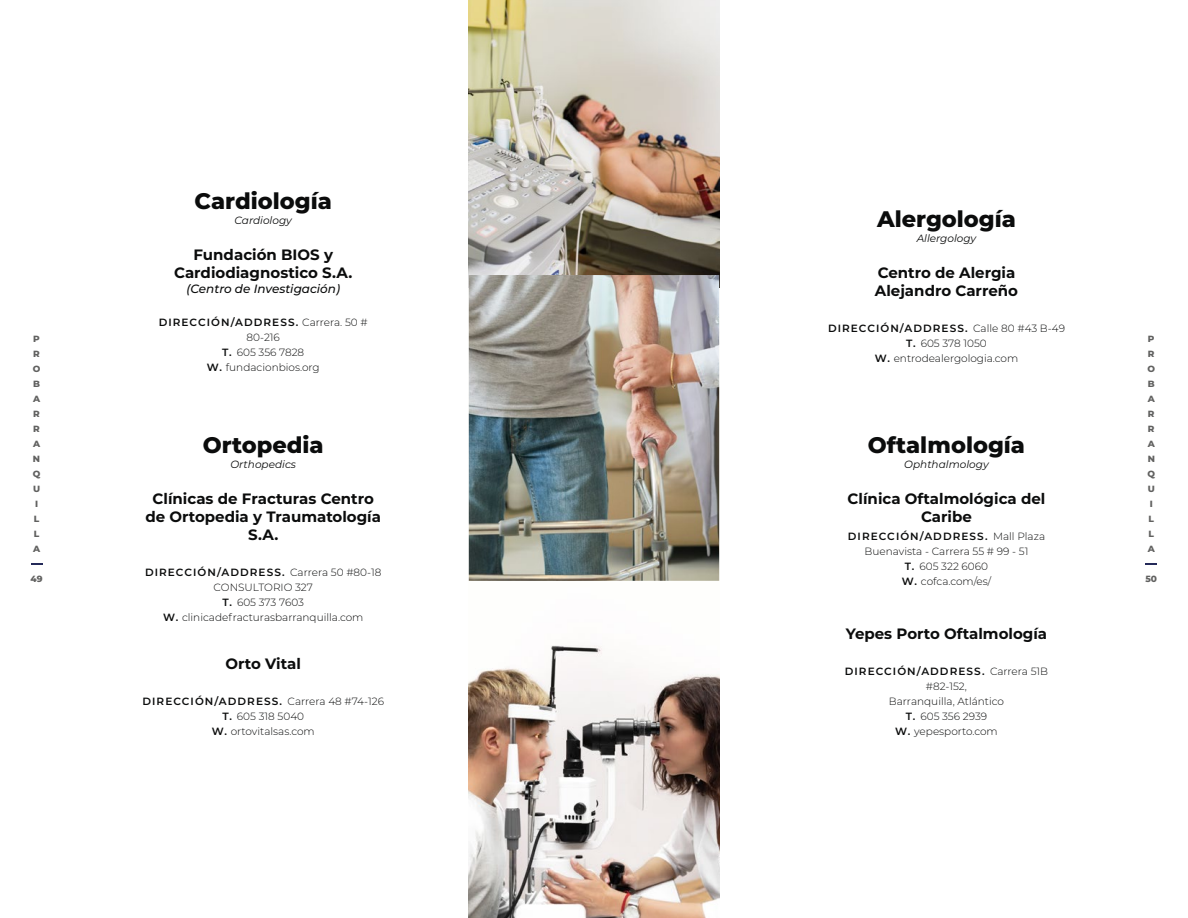
<style>
.page{position:relative;width:1188px;height:918px;background:#fff}
.page>*{position:absolute;margin:0;border:0;box-sizing:border-box;transform-origin:0 0}
.t1{font:800 22.5px "Montserrat";color:#0b0c0c}
.t2{font:700 15px/18px "Montserrat";color:#0b0c0c;text-align:center}
.t3{font:italic 500 12px "Montserrat";color:#0b0c0c}
.t4{font:300 10.5px/15px "Montserrat";color:#0b0c0c;text-align:center}
.t5{font:italic 10.5px "Montserrat";color:#0b0c0c}
.t6{font:800 9px/15px "Montserrat";color:#616160}
.s1{font-weight:600}
</style>
<div class="page">
<img style="left:469px;top:645px;width:250px;height:273px">
<img style="left:469px;top:0;width:250px;height:275px">
<img style="left:469px;top:275px;width:250px;height:306px">
<svg style="left:31px;top:563px;width:12px;height:2px"></svg>
<svg style="left:1145px;top:563px;width:12px;height:2px"></svg>
<p class="t6" style="left:33px;top:330px;width:9px">P<br>R<br>O<br>B<br>A<br>R<br>R<br>A<br>N<br>Q<br>U<br>I<br>L<br>L<br>A</p>
<p class="t6" style="left:31px;top:570px;width:14px">49</p>
<h1 class="t1" style="left:195px;top:185px;width:139px">Cardiología</h1>
<p class="t5" style="left:235px;top:213px;width:59px">Cardiology</p>
<h2 class="t2" style="left:174px;top:245px;width:180px">Fundación BIOS y<br>Cardiodiagnostico S.A.</h2>
<p class="t3" style="left:186px;top:281px;width:155px">(Centro de Investigación)</p>
<p class="t4" style="left:159px;top:314px;width:211px"><span class="s1">DIRECCIÓN/ADDRESS.</span> Carrera. 50 #<br>80-216<br><span class="s1">T.</span> 605 356 7828<br><span class="s1">W.</span> fundacionbios.org</p>
<h1 class="t1" style="left:203px;top:428px;width:122px">Ortopedia</h1>
<p class="t5" style="left:230px;top:457px;width:67px">Orthopedics</p>
<h2 class="t2" style="left:145px;top:489px;width:237px">Clínicas de Fracturas Centro de Ortopedia y Traumatología<br>S.A.</h2>
<p class="t4" style="left:145px;top:564px;width:238px"><span class="s1">DIRECCIÓN/ADDRESS.</span> Carrera 50 #80-18<br>CONSULTORIO 327<br><span class="s1">T.</span> 605 373 7603<br><span class="s1">W.</span> clinicadefracturasbarranquilla.com</p>
<h2 class="t2" style="left:225px;top:654px;width:77px">Orto Vital</h2>
<p class="t4" style="left:142px;top:693px;width:243px"><span class="s1">DIRECCIÓN/ADDRESS.</span> Carrera 48 #74-126<br><span class="s1">T.</span> 605 318 5040<br><span class="s1">W.</span> ortovitalsas.com</p>
<h1 class="t1" style="left:877px;top:203px;width:140px">Alergología</h1>
<p class="t5" style="left:917px;top:231px;width:61px">Allergology</p>
<h2 class="t2" style="left:875px;top:263px;width:145px;text-align:left">Centro de Alergia<br>Alejandro Carreño</h2>
<p class="t4" style="left:828px;top:321px;width:238px"><span class="s1">DIRECCIÓN/ADDRESS.</span> Calle 80 #43 B-49<br><span class="s1">T.</span> 605 378 1050<br><span class="s1">W.</span> entrodealergologia.com</p>
<h1 class="t1" style="left:868px;top:428px;width:159px">Oftalmología</h1>
<p class="t5" style="left:904px;top:457px;width:86px">Ophthalmology</p>
<h2 class="t2" style="left:848px;top:489px;width:199px">Clínica Oftalmológica del<br>Caribe</h2>
<p class="t4" style="left:848px;top:528px;width:199px"><span class="s1">DIRECCIÓN/ADDRESS.</span> Mall Plaza<br>Buenavista - Carrera 55 # 99 - 51<br><span class="s1">T.</span> 605 322 6060<br><span class="s1">W.</span> cofca.com/es/</p>
<h2 class="t2" style="left:846px;top:624px;width:203px">Yepes Porto Oftalmología</h2>
<p class="t4" style="left:845px;top:663px;width:205px"><span class="s1">DIRECCIÓN/ADDRESS.</span> Carrera 51B #82-152,<br>Barranquilla, Atlántico<br><span class="s1">T.</span> 605 356 2939<br><span class="s1">W.</span> yepesporto.com</p>
<p class="t6" style="left:1148px;top:330px;width:9px">P<br>R<br>O<br>B<br>A<br>R<br>R<br>A<br>N<br>Q<br>U<br>I<br>L<br>L<br>A</p>
<p class="t6" style="left:1146px;top:570px;width:13px">50</p>
</div>
